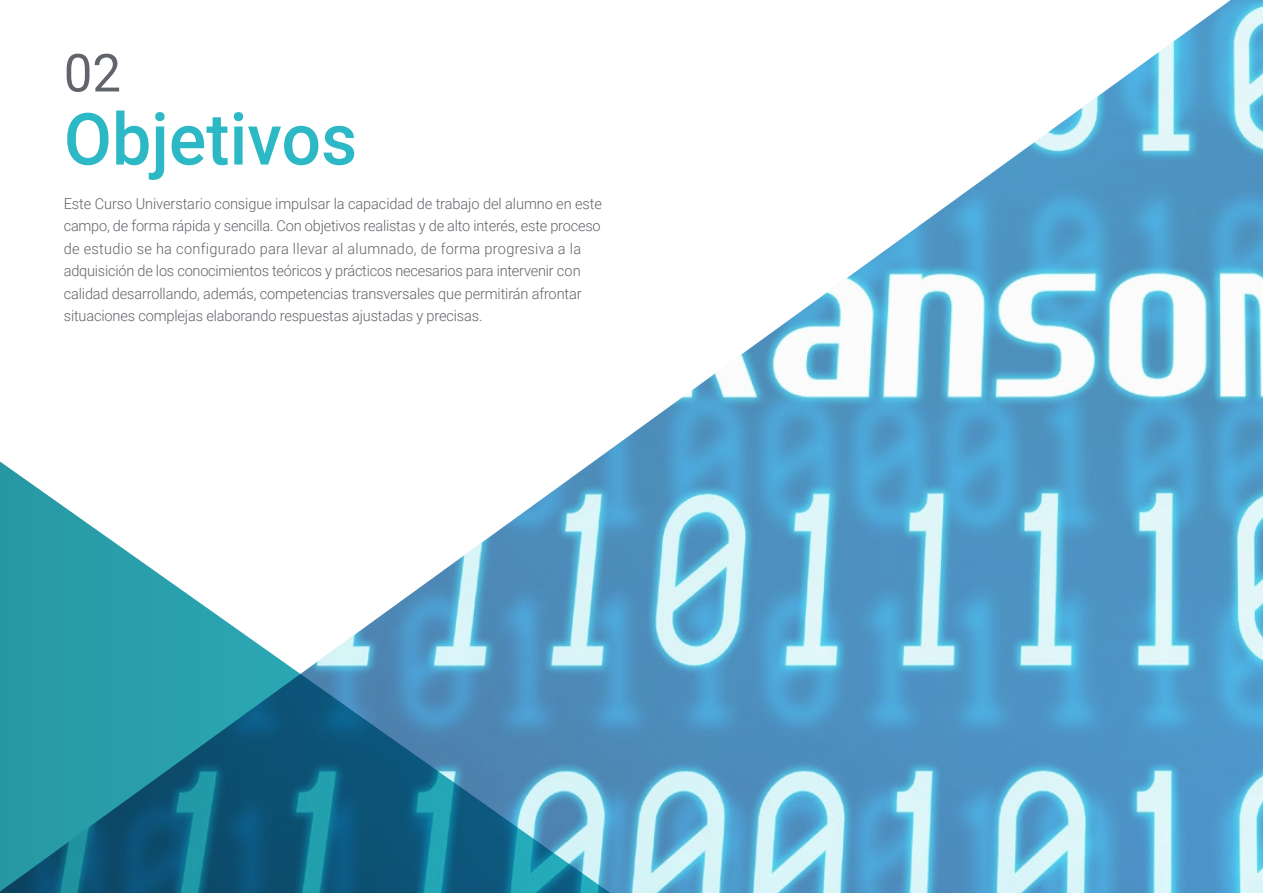
<style>
.page{position:relative;width:1263px;height:893px;background:#fff}
.page>*{position:absolute;margin:0;border:0;box-sizing:border-box;transform-origin:0 0}
.t1{font:500 72px "Roboto";color:#2db8c5}
.t2{font:52.5px "Roboto";color:#61646a}
.t3{font:300 15px/22.5px "Roboto";letter-spacing:-.01em;color:#61646a}
</style>
<div class="page">
<img style="left:615px;top:0;width:648px;height:893px">
<svg style="left:0;top:446px;width:640px;height:447px"></svg>
<h2 class="t2" style="left:64px;top:36px;width:59px">02</h2>
<h1 class="t1" style="left:64px;top:89px;width:295px">Objetivos</h1>
<p class="t3" style="left:64px;top:192px;width:540px">Este Curso Universtario consigue impulsar la capacidad de trabajo del alumno en este campo, de forma rápida y sencilla. Con objetivos realistas y de alto interés, este proceso de estudio se ha configurado para llevar al alumnado, de forma progresiva a la adquisición de los conocimientos teóricos y prácticos necesarios para intervenir con calidad desarrollando, además, competencias transversales que permitirán afrontar situaciones complejas elaborando respuestas ajustadas y precisas.</p>
</div>
